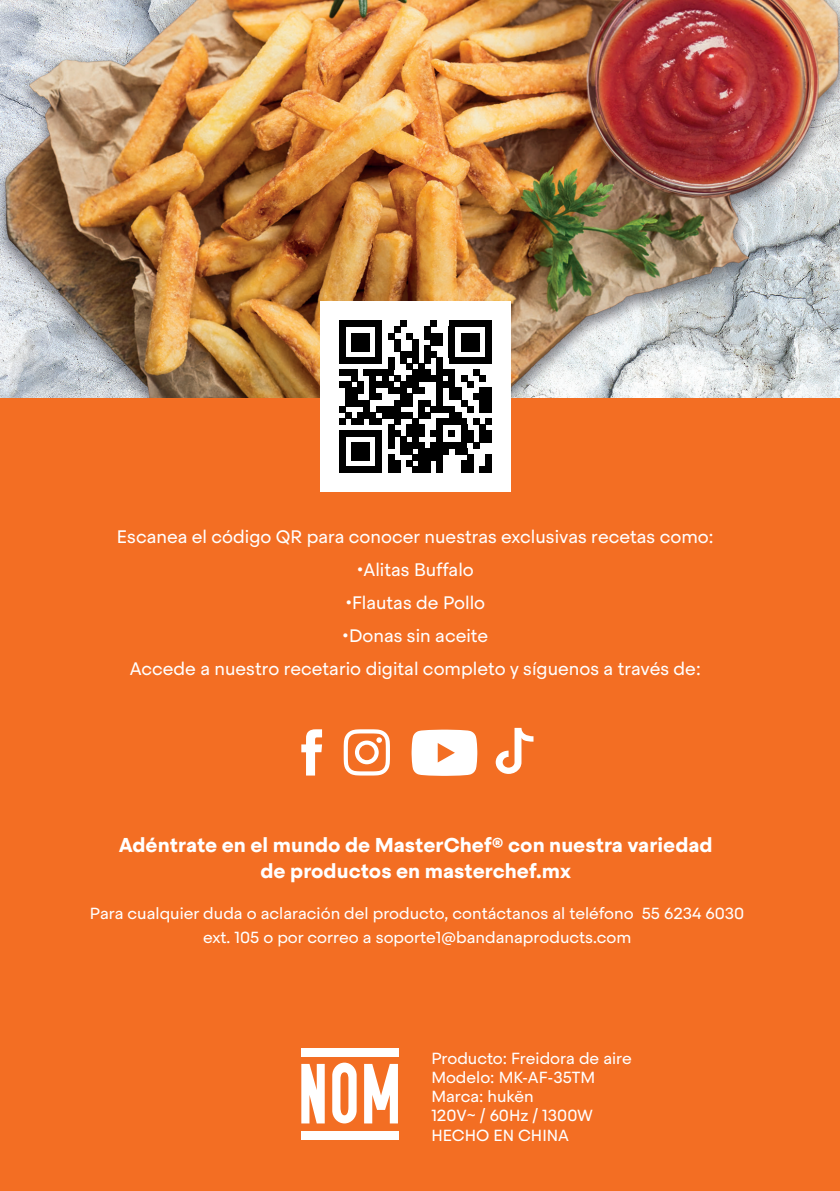
<style>
.page{position:relative;width:840px;height:1191px;background:#fff}
.page>*{position:absolute;margin:0;border:0;box-sizing:border-box;transform-origin:0 0}
.t1{font:700 20px "Steradian";color:#fff}
.Numbers{font:18px "Steradian";color:#fff}
.Inf_de_distribucion{font:16px/24px "Steradian";color:#fff;text-align:center}
</style>
<div class="page">
<div style="left:0;top:0;width:839px;height:1191px;background:#f36e23"></div>
<img style="left:0;top:0;width:839px;height:397px">
<div style="left:320px;top:302px;width:190px;height:190px;background:#fff"></div>
<svg style="left:424px;top:321px;width:12px;height:12px"></svg>
<div style="left:424px;top:333px;width:18px;height:6px;background:#000"></div>
<div style="left:430px;top:339px;width:12px;height:6px;background:#000"></div>
<svg style="left:388px;top:321px;width:30px;height:30px"></svg>
<svg style="left:424px;top:345px;width:6px;height:6px"></svg>
<div style="left:400px;top:351px;width:18px;height:6px;background:#000"></div>
<div style="left:424px;top:351px;width:12px;height:6px;background:#000"></div>
<svg style="left:388px;top:357px;width:6px;height:12px"></svg>
<svg style="left:400px;top:357px;width:30px;height:12px"></svg>
<svg style="left:436px;top:357px;width:6px;height:12px"></svg>
<div style="left:339px;top:369px;width:18px;height:6px;background:#000"></div>
<div style="left:363px;top:369px;width:31px;height:6px;background:#000"></div>
<div style="left:412px;top:369px;width:18px;height:6px;background:#000"></div>
<div style="left:436px;top:369px;width:19px;height:6px;background:#000"></div>
<svg style="left:473px;top:369px;width:6px;height:6px"></svg>
<div style="left:351px;top:375px;width:6px;height:7px;background:#000"></div>
<div style="left:369px;top:375px;width:6px;height:7px;background:#000"></div>
<div style="left:382px;top:375px;width:6px;height:7px;background:#000"></div>
<div style="left:394px;top:375px;width:6px;height:7px;background:#000"></div>
<div style="left:406px;top:375px;width:36px;height:7px;background:#000"></div>
<div style="left:448px;top:375px;width:7px;height:7px;background:#000"></div>
<div style="left:461px;top:375px;width:6px;height:7px;background:#000"></div>
<div style="left:479px;top:375px;width:6px;height:7px;background:#000"></div>
<div style="left:339px;top:382px;width:12px;height:6px;background:#000"></div>
<svg style="left:357px;top:382px;width:6px;height:6px"></svg>
<div style="left:369px;top:382px;width:25px;height:6px;background:#000"></div>
<div style="left:400px;top:382px;width:18px;height:6px;background:#000"></div>
<div style="left:436px;top:382px;width:19px;height:6px;background:#000"></div>
<svg style="left:467px;top:382px;width:6px;height:6px"></svg>
<div style="left:345px;top:388px;width:18px;height:6px;background:#000"></div>
<svg style="left:369px;top:388px;width:6px;height:6px"></svg>
<div style="left:388px;top:388px;width:18px;height:6px;background:#000"></div>
<div style="left:412px;top:388px;width:12px;height:6px;background:#000"></div>
<div style="left:448px;top:388px;width:13px;height:6px;background:#000"></div>
<div style="left:479px;top:388px;width:12px;height:6px;background:#000"></div>
<div style="left:345px;top:394px;width:12px;height:6px;background:#000"></div>
<div style="left:369px;top:394px;width:13px;height:6px;background:#000"></div>
<div style="left:400px;top:394px;width:12px;height:6px;background:#000"></div>
<div style="left:448px;top:394px;width:13px;height:6px;background:#000"></div>
<div style="left:473px;top:394px;width:18px;height:6px;background:#000"></div>
<div style="left:345px;top:400px;width:24px;height:6px;background:#000"></div>
<div style="left:394px;top:400px;width:18px;height:6px;background:#000"></div>
<div style="left:418px;top:400px;width:12px;height:6px;background:#000"></div>
<svg style="left:436px;top:388px;width:6px;height:18px"></svg>
<div style="left:479px;top:400px;width:12px;height:6px;background:#000"></div>
<svg style="left:363px;top:406px;width:6px;height:6px"></svg>
<div style="left:375px;top:406px;width:25px;height:6px;background:#000"></div>
<svg style="left:418px;top:406px;width:6px;height:6px"></svg>
<div style="left:430px;top:406px;width:25px;height:6px;background:#000"></div>
<svg style="left:461px;top:400px;width:12px;height:12px"></svg>
<div style="left:479px;top:406px;width:12px;height:6px;background:#000"></div>
<div style="left:357px;top:412px;width:18px;height:6px;background:#000"></div>
<div style="left:382px;top:412px;width:30px;height:6px;background:#000"></div>
<div style="left:418px;top:412px;width:12px;height:6px;background:#000"></div>
<div style="left:448px;top:412px;width:13px;height:6px;background:#000"></div>
<svg style="left:339px;top:406px;width:12px;height:18px"></svg>
<div style="left:351px;top:418px;width:12px;height:6px;background:#000"></div>
<div style="left:369px;top:418px;width:13px;height:6px;background:#000"></div>
<svg style="left:412px;top:418px;width:6px;height:6px"></svg>
<div style="left:436px;top:418px;width:31px;height:6px;background:#000"></div>
<svg style="left:388px;top:418px;width:12px;height:12px"></svg>
<div style="left:406px;top:424px;width:18px;height:6px;background:#000"></div>
<svg style="left:436px;top:424px;width:6px;height:6px"></svg>
<svg style="left:461px;top:424px;width:6px;height:6px"></svg>
<svg style="left:473px;top:418px;width:18px;height:12px"></svg>
<div style="left:388px;top:430px;width:12px;height:6px;background:#000"></div>
<div style="left:406px;top:430px;width:18px;height:6px;background:#000"></div>
<div style="left:430px;top:430px;width:12px;height:6px;background:#000"></div>
<div style="left:448px;top:430px;width:7px;height:6px;background:#000"></div>
<div style="left:461px;top:430px;width:12px;height:6px;background:#000"></div>
<div style="left:479px;top:430px;width:12px;height:6px;background:#000"></div>
<svg style="left:400px;top:436px;width:6px;height:6px"></svg>
<svg style="left:412px;top:436px;width:6px;height:6px"></svg>
<svg style="left:436px;top:436px;width:6px;height:6px"></svg>
<div style="left:461px;top:436px;width:12px;height:6px;background:#000"></div>
<div style="left:479px;top:436px;width:12px;height:6px;background:#000"></div>
<svg style="left:388px;top:436px;width:6px;height:12px"></svg>
<div style="left:400px;top:442px;width:24px;height:6px;background:#000"></div>
<div style="left:430px;top:442px;width:37px;height:6px;background:#000"></div>
<svg style="left:473px;top:442px;width:6px;height:6px"></svg>
<div style="left:400px;top:448px;width:12px;height:7px;background:#000"></div>
<div style="left:418px;top:448px;width:30px;height:7px;background:#000"></div>
<div style="left:455px;top:448px;width:12px;height:7px;background:#000"></div>
<svg style="left:388px;top:455px;width:6px;height:6px"></svg>
<div style="left:412px;top:455px;width:30px;height:6px;background:#000"></div>
<svg style="left:467px;top:455px;width:6px;height:6px"></svg>
<div style="left:388px;top:461px;width:12px;height:6px;background:#000"></div>
<svg style="left:406px;top:461px;width:6px;height:6px"></svg>
<div style="left:418px;top:461px;width:12px;height:6px;background:#000"></div>
<div style="left:461px;top:461px;width:12px;height:6px;background:#000"></div>
<svg style="left:485px;top:455px;width:6px;height:12px"></svg>
<div style="left:388px;top:467px;width:12px;height:6px;background:#000"></div>
<div style="left:412px;top:467px;width:18px;height:6px;background:#000"></div>
<svg style="left:436px;top:461px;width:6px;height:12px"></svg>
<div style="left:461px;top:467px;width:12px;height:6px;background:#000"></div>
<div style="left:479px;top:467px;width:12px;height:6px;background:#000"></div>
<div style="left:339px;top:321px;width:43px;height:6px;background:#000"></div>
<div style="left:375px;top:327px;width:7px;height:6px;background:#000"></div>
<div style="left:375px;top:333px;width:7px;height:6px;background:#000"></div>
<div style="left:375px;top:339px;width:7px;height:6px;background:#000"></div>
<div style="left:375px;top:345px;width:7px;height:6px;background:#000"></div>
<svg style="left:339px;top:327px;width:6px;height:30px"></svg>
<div style="left:375px;top:351px;width:7px;height:6px;background:#000"></div>
<div style="left:339px;top:357px;width:43px;height:6px;background:#000"></div>
<div style="left:351px;top:333px;width:18px;height:18px;background:#000"></div>
<div style="left:448px;top:321px;width:43px;height:6px;background:#000"></div>
<div style="left:448px;top:327px;width:7px;height:6px;background:#000"></div>
<div style="left:448px;top:333px;width:7px;height:6px;background:#000"></div>
<div style="left:448px;top:339px;width:7px;height:6px;background:#000"></div>
<div style="left:448px;top:345px;width:7px;height:6px;background:#000"></div>
<div style="left:448px;top:351px;width:7px;height:6px;background:#000"></div>
<svg style="left:485px;top:327px;width:6px;height:30px"></svg>
<div style="left:448px;top:357px;width:43px;height:6px;background:#000"></div>
<div style="left:461px;top:333px;width:18px;height:18px;background:#000"></div>
<div style="left:339px;top:430px;width:43px;height:6px;background:#000"></div>
<div style="left:375px;top:436px;width:7px;height:6px;background:#000"></div>
<svg style="left:339px;top:436px;width:6px;height:12px"></svg>
<div style="left:375px;top:442px;width:7px;height:6px;background:#000"></div>
<div style="left:339px;top:448px;width:6px;height:7px;background:#000"></div>
<div style="left:375px;top:448px;width:7px;height:7px;background:#000"></div>
<div style="left:375px;top:455px;width:7px;height:6px;background:#000"></div>
<svg style="left:339px;top:455px;width:6px;height:12px"></svg>
<div style="left:375px;top:461px;width:7px;height:6px;background:#000"></div>
<div style="left:339px;top:467px;width:43px;height:6px;background:#000"></div>
<div style="left:351px;top:442px;width:18px;height:19px;background:#000"></div>
<svg style="left:301px;top:729px;width:21px;height:46px"></svg>
<svg style="left:343px;top:729px;width:47px;height:46px"></svg>
<svg style="left:411px;top:729px;width:66px;height:47px;background:#fdebe1"></svg>
<svg style="left:495px;top:728px;width:38px;height:46px"></svg>
<div style="left:301px;top:1047px;width:98px;height:9px;background:#fff"></div>
<div style="left:301px;top:1131px;width:98px;height:9px;background:#fff"></div>
<svg style="left:301px;top:1064px;width:23px;height:59px"></svg>
<svg style="left:364px;top:1064px;width:34px;height:59px"></svg>
<svg style="left:332px;top:1062px;width:24px;height:61px"></svg>
<p class="Numbers" style="left:117px;top:526px;width:597px">Escanea el código QR para conocer nuestras exclusivas recetas como:</p>
<p class="Numbers" style="left:356px;top:559px;width:119px">•Alitas Buffalo</p>
<p class="Numbers" style="left:345px;top:592px;width:141px">•Flautas de Pollo</p>
<p class="Numbers" style="left:342px;top:625px;width:147px">•Donas sin aceite</p>
<p class="Numbers" style="left:130px;top:658px;width:572px">Accede a nuestro recetario digital completo y síguenos a través de:</p>
<p class="t1" style="left:119px;top:832px;width:595px">Adéntrate en el mundo de MasterChef® con nuestra variedad</p>
<p class="t1" style="left:260px;top:858px;width:312px">de productos en masterchef.mx</p>
<p class="Inf_de_distribucion" style="left:90px;top:901px;width:655px">Para cualquier duda o aclaración del producto, contáctanos al teléfono 55 6234 6030 ext. 105 o por correo a soporte1@bandanaproducts.com</p>
<p class="Inf_de_distribucion" style="left:431px;top:1046px;width:202px">Producto: Freidora de aire</p>
<p class="Inf_de_distribucion" style="left:431px;top:1065px;width:165px">Modelo: MK-AF-35TM</p>
<p class="Inf_de_distribucion" style="left:431px;top:1084px;width:104px">Marca: hukën</p>
<p class="Inf_de_distribucion" style="left:431px;top:1103px;width:163px">120V~ / 60Hz / 1300W</p>
<p class="Inf_de_distribucion" style="left:431px;top:1123px;width:139px">HECHO EN CHINA</p>
</div>
